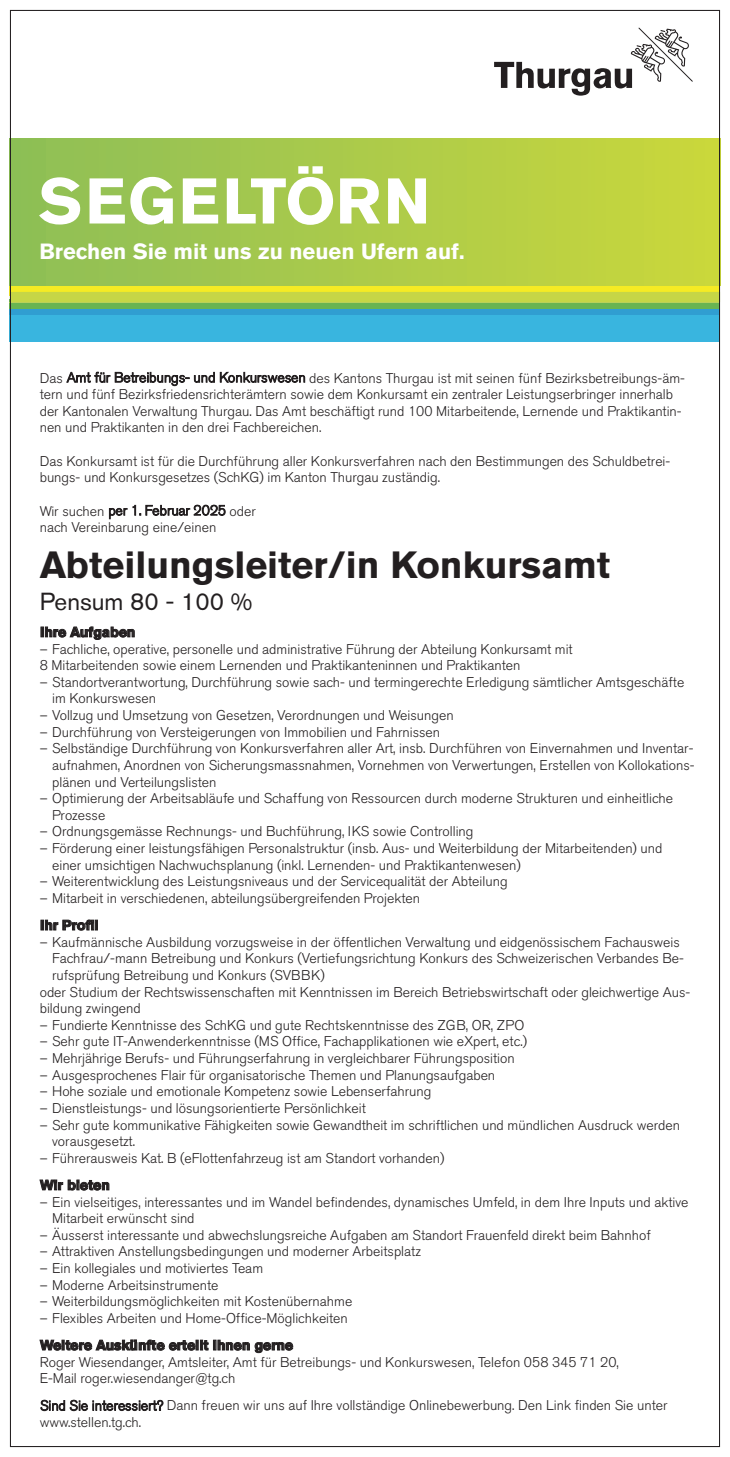
<style>
.page{position:relative;width:730px;height:1457px;background:#fff}
.page>*{position:absolute;margin:0;border:0;box-sizing:border-box;transform-origin:0 0}
.t1{font:700 63.88px "Akzidenz Grotesk BQ";letter-spacing:.03em;color:#fff}
.t2{font:700 37.62px "Akzidenz Grotesk BQ";color:#231f20}
.t3{font:24.5px "Akzidenz Grotesk BQ";color:#231f20}
.t4{font:700 21.88px "Akzidenz Grotesk BQ";color:#fff}
.t5{font:300 14px/16.6px "Akzidenz Grotesk BQ";color:#231f20}
.t6{font:700 14px "Akzidenz Grotesk BQ";letter-spacing:-.005em;color:#231f20}
</style>
<div class="page">
<svg style="left:494px;top:28px;width:198px;height:68px"></svg>
<div style="left:10px;top:312px;width:709px;height:30px;background:#39b5df"></div>
<div style="left:10px;top:305px;width:709px;height:10px;background:#309ed1"></div>
<svg style="left:12px;top:302px;width:705px;height:7px;background:#74b853"></svg>
<div style="left:10px;top:279px;width:709px;height:17px;background:#f5eb24"></div>
<div style="left:12px;top:292px;width:705px;height:10px;background:#c6d646"></div>
<div style="left:10px;top:139px;width:709px;height:146px;background:linear-gradient(to right,#8dbe57,#cad73c)"></div>
<h1 class="t1" style="left:38px;top:176px;width:393px">SEGELTÖRN</h1>
<h3 class="t4" style="left:39px;top:242px;width:426px">Brechen Sie mit uns zu neuen Ufern auf.</h3>
<p class="t5" style="left:40px;top:370px;width:646px">Das Amt für Betreibungs- und Konkurswesen des Kantons Thurgau ist mit seinen fünf Bezirksbetreibungs-äm&shy;tern und fünf Bezirksfriedensrichterämtern sowie dem Konkursamt ein zentraler Leistungserbringer innerhalb der Kantonalen Verwaltung Thurgau. Das Amt beschäftigt rund 100 Mitarbeitende, Lernende und Praktikantin&shy;nen und Praktikanten in den drei Fachbereichen.</p>
<p class="t5" style="left:40px;top:454px;width:631px">Das Konkursamt ist für die Durchführung aller Konkursverfahren nach den Bestimmungen des Schuldbetrei&shy;bungs- und Konkursgesetzes (SchKG) im Kanton Thurgau zuständig.</p>
<p class="t5" style="left:40px;top:503px;width:217px">Wir suchen per 1. Februar 2025 oder nach Vereinbarung eine/einen</p>
<h2 class="t2" style="left:40px;top:550px;width:571px">Abteilungsleiter/in Konkursamt</h2>
<h3 class="t3" style="left:40px;top:592px;width:214px">Pensum 80 - 100 %</h3>
<p class="t6" style="left:40px;top:626px;width:97px">Ihre Aufgaben</p>
<p class="t5" style="left:40px;top:641px;width:534px">– Fachliche, operative, personelle und administrative Führung der Abteilung Konkursamt mit<br>8 Mitarbeitenden sowie einem Lernenden und Praktikanteninnen und Praktikanten</p>
<p class="t5" style="left:52px;top:675px;width:633px;text-indent:-12px">– Standortverantwortung, Durchführung sowie sach- und termingerechte Erledigung sämtlicher Amtsgeschäfte im Konkurswesen</p>
<p class="t5" style="left:40px;top:708px;width:415px">– Vollzug und Umsetzung von Gesetzen, Verordnungen und Weisungen</p>
<p class="t5" style="left:40px;top:725px;width:401px">– Durchführung von Versteigerungen von Immobilien und Fahrnissen</p>
<p class="t5" style="left:52px;top:741px;width:643px;text-align:justify;text-indent:-12px">– Selbständige Durchführung von Konkursverfahren aller Art, insb. Durchführen von Einvernahmen und Inventar&shy;aufnahmen, Anordnen von Sicherungsmassnahmen, Vornehmen von Verwertungen, Erstellen von Kollokations&shy;plänen und Verteilungslisten</p>
<p class="t5" style="left:52px;top:791px;width:622px;text-indent:-12px">– Optimierung der Arbeitsabläufe und Schaffung von Ressourcen durch moderne Strukturen und einheitliche<br>Prozesse</p>
<p class="t5" style="left:40px;top:824px;width:435px">– Ordnungsgemässe Rechnungs- und Buchführung, IKS sowie Controlling</p>
<p class="t5" style="left:52px;top:841px;width:611px;text-indent:-12px">– Förderung einer leistungsfähigen Personalstruktur (insb. Aus- und Weiterbildung der Mitarbeitenden) und einer umsichtigen Nachwuchsplanung (inkl. Lernenden- und Praktikantenwesen)</p>
<p class="t5" style="left:40px;top:874px;width:469px">– Weiterentwicklung des Leistungsniveaus und der Servicequalität der Abteilung</p>
<p class="t5" style="left:40px;top:891px;width:381px">– Mitarbeit in verschiedenen, abteilungsübergreifenden Projekten</p>
<p class="t6" style="left:40px;top:920px;width:60px">Ihr Profil</p>
<p class="t5" style="left:40px;top:935px;width:641px">– Kaufmännische Ausbildung vorzugsweise in der öffentlichen Verwaltung und eidgenössischem Fachausweis</p>
<p class="t5" style="left:52px;top:951px;width:633px">Fachfrau/-mann Betreibung und Konkurs (Vertiefungsrichtung Konkurs des Schweizerischen Verbandes Be-</p>
<p class="t5" style="left:52px;top:968px;width:274px">rufsprüfung Betreibung und Konkurs (SVBBK)</p>
<p class="t5" style="left:40px;top:984px;width:651px">oder Studium der Rechtswissenschaften mit Kenntnissen im Bereich Betriebswirtschaft oder gleichwertige Aus-</p>
<p class="t5" style="left:40px;top:1001px;width:103px">bildung zwingend</p>
<p class="t5" style="left:40px;top:1018px;width:486px">– Fundierte Kenntnisse des SchKG und gute Rechtskenntnisse des ZGB, OR, ZPO</p>
<p class="t5" style="left:40px;top:1034px;width:488px">– Sehr gute IT-Anwenderkenntnisse (MS Office, Fachapplikationen wie eXpert, etc.)</p>
<p class="t5" style="left:40px;top:1051px;width:476px">– Mehrjährige Berufs- und Führungserfahrung in vergleichbarer Führungsposition</p>
<p class="t5" style="left:40px;top:1068px;width:457px">– Ausgesprochenes Flair für organisatorische Themen und Planungsaufgaben</p>
<p class="t5" style="left:40px;top:1084px;width:393px">– Hohe soziale und emotionale Kompetenz sowie Lebenserfahrung</p>
<p class="t5" style="left:40px;top:1101px;width:327px">– Dienstleistungs- und lösungsorientierte Persönlichkeit</p>
<p class="t5" style="left:52px;top:1117px;width:629px;text-indent:-12px">– Sehr gute kommunikative Fähigkeiten sowie Gewandtheit im schriftlichen und mündlichen Ausdruck werden vorausgesetzt.</p>
<p class="t5" style="left:40px;top:1151px;width:406px">– Führerausweis Kat. B (eFlottenfahrzeug ist am Standort vorhanden)</p>
<p class="t6" style="left:40px;top:1179px;width:71px">Wir bieten</p>
<p class="t5" style="left:52px;top:1194px;width:637px;text-indent:-12px">– Ein vielseitiges, interessantes und im Wandel befindendes, dynamisches Umfeld, in dem Ihre Inputs und aktive<br>Mitarbeit erwünscht sind</p>
<p class="t5" style="left:40px;top:1228px;width:612px">– Äusserst interessante und abwechslungsreiche Aufgaben am Standort Frauenfeld direkt beim Bahnhof</p>
<p class="t5" style="left:40px;top:1244px;width:382px">– Attraktiven Anstellungsbedingungen und moderner Arbeitsplatz</p>
<p class="t5" style="left:40px;top:1261px;width:225px">– Ein kollegiales und motiviertes Team</p>
<p class="t5" style="left:40px;top:1278px;width:180px">– Moderne Arbeitsinstrumente</p>
<p class="t5" style="left:40px;top:1294px;width:314px">– Weiterbildungsmöglichkeiten mit Kostenübernahme</p>
<p class="t5" style="left:40px;top:1311px;width:309px">– Flexibles Arbeiten und Home-Office-Möglichkeiten</p>
<p class="t6" style="left:40px;top:1340px;width:254px">Weitere Auskünfte erteilt Ihnen gerne</p>
<p class="t5" style="left:40px;top:1355px;width:580px">Roger Wiesendanger, Amtsleiter, Amt für Betreibungs- und Konkurswesen, Telefon 058 345 71 20,<br>E-Mail roger.wiesendanger@tg.ch</p>
<p class="t5" style="left:40px;top:1398px;width:629px">Sind Sie interessiert? Dann freuen wir uns auf Ihre vollständige Onlinebewerbung. Den Link finden Sie unter www.stellen.tg.ch.</p>
</div>
